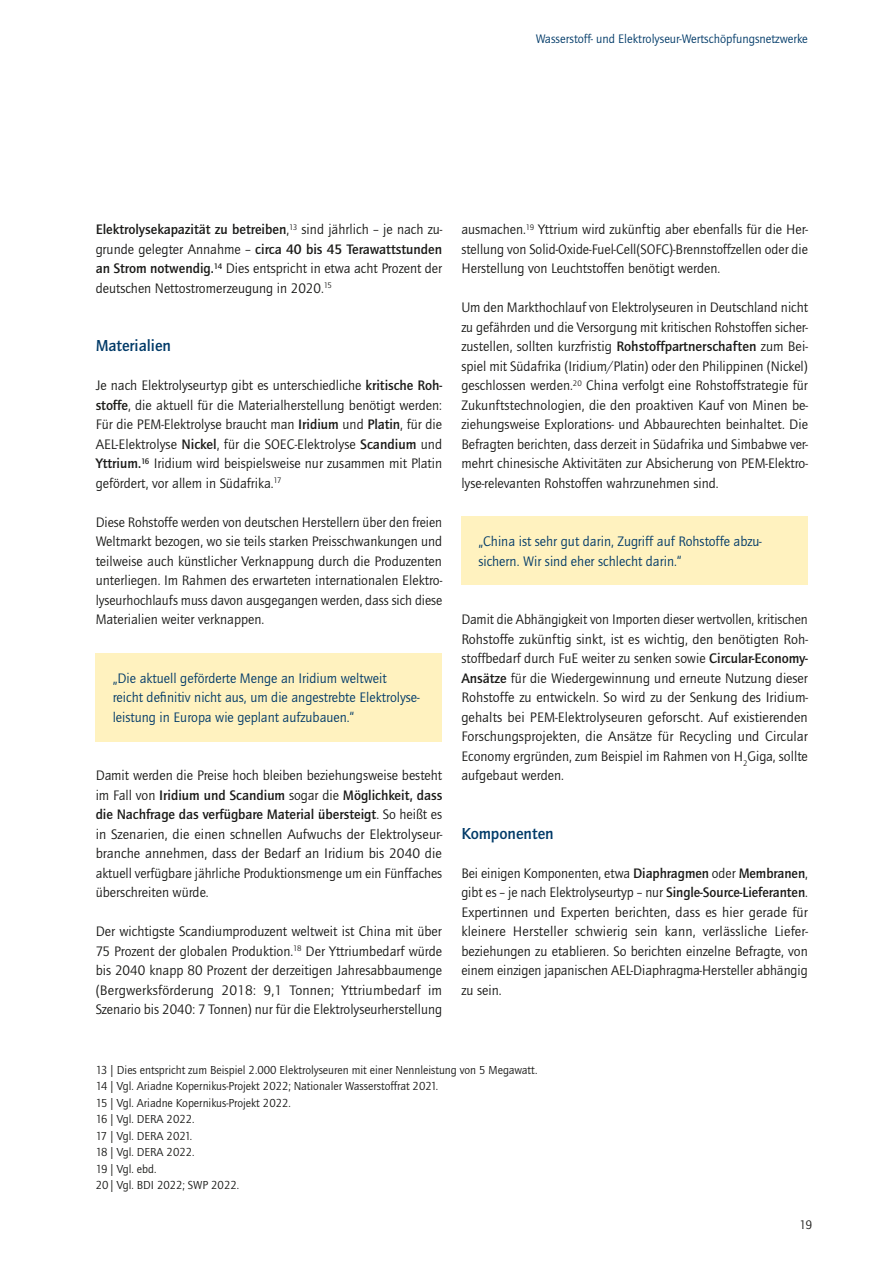
<style>
.page{position:relative;width:893px;height:1263px;background:#fff}
.page>*{position:absolute;margin:0;border:0;box-sizing:border-box;transform-origin:0 0}
._3__Ordnung{font:500 16.5px "Quay Sans ITC Std";color:#003a68}
.Fließtext{font:14.25px/19.5px "Quay Sans ITC Std";color:#1a1a18;text-align:justify}
.Zitat{font:14.25px/19.5px "Quay Sans ITC Std";color:#003a68}
.t1{font:12.75px "Quay Sans ITC Std";color:#003a68}
.t2{font:12.75px "Quay Sans ITC Std";color:#1a1a18}
.Fußnote{font:12px "Quay Sans ITC Std";color:#1a1a18}
.s1{font-weight:500}
</style>
<div class="page">
<div style="left:96px;top:653px;width:346px;height:88px;background:#fff2bf"></div>
<div style="left:461px;top:517px;width:347px;height:68px;background:#fff2bf"></div>
<p class="t1" style="left:536px;top:31px;width:274px">Wasserstoff- und Elektrolyseur-Wertschöpfungsnetzwerke</p>
<p class="Fließtext" style="left:96px;top:220px;width:348px"><span class="s1">Elektrolysekapazität zu betreiben</span>,<sup>13</sup> sind jährlich – je nach zu&shy;grunde gelegter Annahme – <span class="s1">circa 40 bis 45 Terawattstunden an Strom notwendig.</span><sup>14</sup> Dies entspricht in etwa acht Prozent der deutschen Nettostromerzeugung in 2020.<sup>15</sup></p>
<p class="_3__Ordnung" style="left:96px;top:336px;width:77px">Materialien</p>
<p class="Fließtext" style="left:96px;top:376px;width:348px">Je nach Elektrolyseurtyp gibt es unterschiedliche <span class="s1">kritische Roh&shy;stoffe</span>, die aktuell für die Materialherstellung benötigt werden:<br>Für die PEM-Elektrolyse braucht man <span class="s1">Iridium</span> und <span class="s1">Platin</span>, für die AEL-Elektrolyse <span class="s1">Nickel</span>, für die SOEC-Elektrolyse <span class="s1">Scandium</span> und <span class="s1">Yttrium.</span><sup>16</sup> Iridium wird beispielsweise nur zusammen mit Platin gefördert, vor allem in Südafrika.<sup>17</sup></p>
<p class="Fließtext" style="left:96px;top:512px;width:348px">Diese Rohstoffe werden von deutschen Herstellern über den freien Weltmarkt bezogen, wo sie teils starken Preisschwankungen und teilweise auch künstlicher Verknappung durch die Produzenten unterliegen. Im Rahmen des erwarteten internationalen Elektro&shy;lyseurhochlaufs muss davon ausgegangen werden, dass sich diese Materialien weiter verknappen.</p>
<p class="Zitat" style="left:113px;top:668px;width:309px">„Die aktuell geförderte Menge an Iridium weltweit reicht definitiv nicht aus, um die angestrebte Elektrolyse&shy;leistung in Europa wie geplant aufzubauen.“</p>
<p class="Fließtext" style="left:96px;top:766px;width:348px">Damit werden die Preise hoch bleiben beziehungsweise besteht im Fall von <span class="s1">Iridium und Scandium</span> sogar die <span class="s1">Möglichkeit, dass die Nachfrage das verfügbare Material übersteigt</span>. So heißt es in Szenarien, die einen schnellen Aufwuchs der Elektrolyseur&shy;branche annehmen, dass der Bedarf an Iridium bis 2040 die aktuell verfügbare jährliche Produktionsmenge um ein Fünffaches überschreiten würde.</p>
<p class="Fließtext" style="left:96px;top:922px;width:348px">Der wichtigste Scandiumproduzent weltweit ist China mit über 75 Prozent der globalen Produktion.<sup>18</sup> Der Yttriumbedarf würde bis 2040 knapp 80 Prozent der derzeitigen Jahresabbaumenge (Bergwerksförderung 2018: 9,1 Tonnen; Yttriumbedarf im Szenario bis 2040: 7 Tonnen) nur für die Elektrolyseurherstellung</p>
<p class="Fließtext" style="left:461px;top:220px;width:348px">ausmachen.<sup>19</sup> Yttrium wird zukünftig aber ebenfalls für die Her&shy;stellung von Solid-Oxide-Fuel-Cell(SOFC)-Brennstoffzellen oder die Herstellung von Leuchtstoffen benötigt werden.</p>
<p class="Fließtext" style="left:461px;top:298px;width:348px">Um den Markthochlauf von Elektrolyseuren in Deutschland nicht zu gefährden und die Versorgung mit kritischen Rohstoffen sicher&shy;zustellen, sollten kurzfristig <span class="s1">Rohstoffpartnerschaften</span> zum Bei&shy;spiel mit Südafrika (Iridium/Platin) oder den Philippinen (Nickel) geschlossen werden.<sup>20</sup> China verfolgt eine Rohstoffstrategie für Zukunftstechnologien, die den proaktiven Kauf von Minen be&shy;ziehungsweise Explorations- und Abbaurechten beinhaltet. Die Befragten berichten, dass derzeit in Südafrika und Simbabwe ver&shy;mehrt chinesische Aktivitäten zur Absicherung von PEM-Elektro&shy;lyse-relevanten Rohstoffen wahrzunehmen sind.</p>
<p class="Zitat" style="left:478px;top:532px;width:285px">„China ist sehr gut darin, Zugriff auf Rohstoffe abzu&shy;sichern. Wir sind eher schlecht darin.“</p>
<p class="Fließtext" style="left:461px;top:610px;width:348px">Damit die Abhängigkeit von Importen dieser wertvollen, kritischen Rohstoffe zukünftig sinkt, ist es wichtig, den benötigten Roh&shy;stoffbedarf durch FuE weiter zu senken sowie <span class="s1">Circular-Economy-Ansätze</span> für die Wiedergewinnung und erneute Nutzung dieser Rohstoffe zu entwickeln. So wird zu der Senkung des Iridium&shy;gehalts bei PEM-Elektrolyseuren geforscht. Auf existierenden Forschungsprojekten, die Ansätze für Recycling und Circular Economy ergründen, zum Beispiel im Rahmen von H<sub>2</sub>Giga, sollte aufgebaut werden.</p>
<p class="_3__Ordnung" style="left:461px;top:824px;width:94px">Komponenten</p>
<p class="Fließtext" style="left:461px;top:863px;width:348px">Bei einigen Komponenten, etwa <span class="s1">Diaphragmen</span> oder <span class="s1">Membranen</span>, gibt es – je nach Elektrolyseurtyp – nur <span class="s1">Single-Source-Lieferanten</span>.<br>Expertinnen und Experten berichten, dass es hier gerade für kleinere Hersteller schwierig sein kann, verlässliche Liefer&shy;beziehungen zu etablieren. So berichten einzelne Befragte, von einem einzigen japanischen AEL-Diaphragma-Hersteller abhängig zu sein.</p>
<p class="Fußnote" style="left:96px;top:1062px;width:443px">13 | Dies entspricht zum Beispiel 2.000 Elektrolyseuren mit einer Nennleistung von 5 Megawatt.</p>
<p class="Fußnote" style="left:96px;top:1079px;width:344px">14 | Vgl. Ariadne Kopernikus-Projekt 2022; Nationaler Wasserstoffrat 2021.</p>
<p class="Fußnote" style="left:96px;top:1095px;width:197px">15 | Vgl. Ariadne Kopernikus-Projekt 2022.</p>
<p class="Fußnote" style="left:96px;top:1112px;width:100px">16 | Vgl. DERA 2022.</p>
<p class="Fußnote" style="left:96px;top:1128px;width:98px">17 | Vgl. DERA 2021.</p>
<p class="Fußnote" style="left:96px;top:1145px;width:100px">18 | Vgl. DERA 2022.</p>
<p class="Fußnote" style="left:96px;top:1161px;width:62px">19 | Vgl. ebd.</p>
<p class="Fußnote" style="left:96px;top:1178px;width:145px">20 | Vgl. BDI 2022; SWP 2022.</p>
<p class="t2" style="left:799px;top:1217px;width:14px">19</p>
</div>
